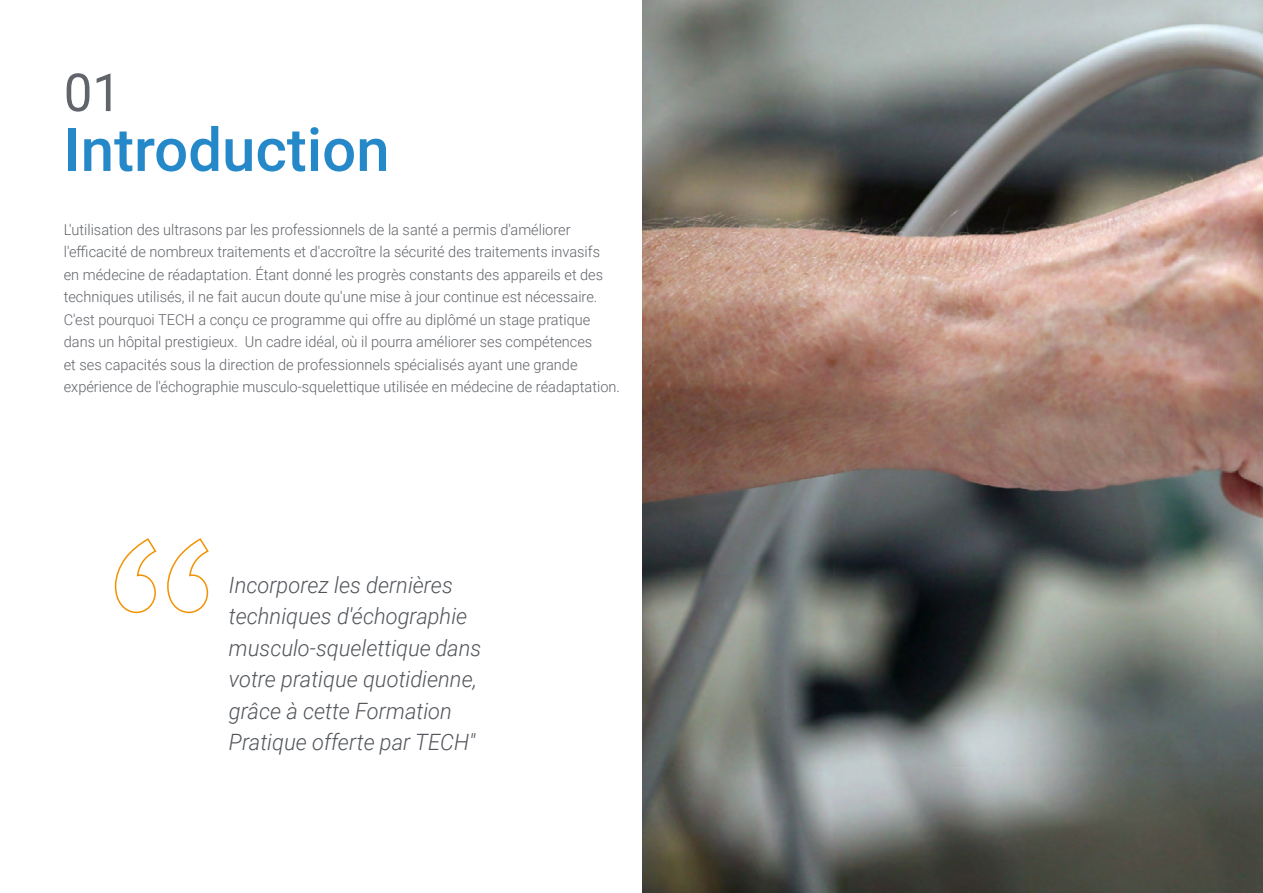
<style>
.page{position:relative;width:1263px;height:893px;background:#fff}
.page>*{position:absolute;margin:0;border:0;box-sizing:border-box;transform-origin:0 0}
.t1{font:500 60px "Roboto";color:#2488c9}
.t2{font:52.5px "Roboto";color:#61646a}
.t3{font:italic 300 22.5px/31.5px "Roboto";color:#52555b}
.t4{font:300 15px/22.5px "Roboto";color:#61646a}
</style>
<div class="page">
<svg style="left:114px;top:538px;width:95px;height:76px"></svg>
<img style="left:642px;top:0;width:621px;height:893px">
<h2 class="t2" style="left:64px;top:56px;width:59px">01</h2>
<h1 class="t1" style="left:64px;top:108px;width:327px">Introduction</h1>
<p class="t4" style="left:64px;top:217px;width:558px">L'utilisation des ultrasons par les professionnels de la santé a permis d'améliorer l'efficacité de nombreux traitements et d'accroître la sécurité des traitements invasifs<br>en médecine de réadaptation. Étant donné les progrès constants des appareils et des techniques utilisés, il ne fait aucun doute qu'une mise à jour continue est nécessaire.<br>C'est pourquoi TECH a conçu ce programme qui offre au diplômé un stage pratique dans un hôpital prestigieux. Un cadre idéal, où il pourra améliorer ses compétences<br>et ses capacités sous la direction de professionnels spécialisés ayant une grande expérience de l'échographie musculo-squelettique utilisée en médecine de réadaptation.</p>
<h3 class="t3" style="left:229px;top:568px;width:254px">Incorporez les dernières techniques d'échographie musculo-squelettique dans votre pratique quotidienne, grâce à cette Formation<br>Pratique offerte par TECH"</h3>
</div>
